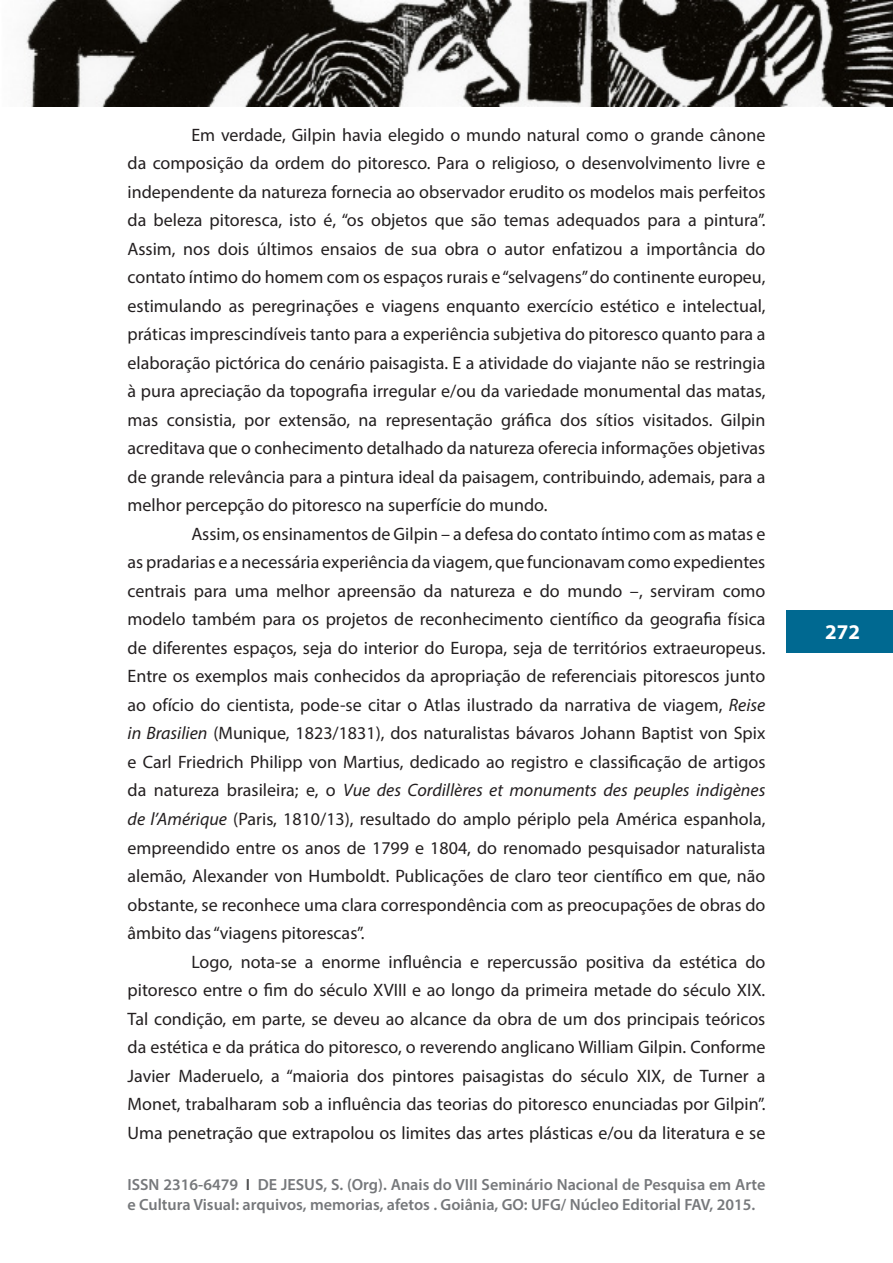
<style>
.page{position:relative;width:893px;height:1263px;background:#fff}
.page>*{position:absolute;margin:0;border:0;box-sizing:border-box;transform-origin:0 0}
.t1{font:700 21px "Myriad Pro";color:#fff}
.Texto_básico{font:18px/28.5px "Myriad Pro";color:#231f20;text-align:justify}
.t2{font:600 16.2px/19.5px "Myriad Pro";color:#76787b}
.s1{font-style:italic}
.s2{color:#4b4c4d}
</style>
<div class="page">
<div style="left:787px;top:610px;width:106px;height:43px;background:#006991"></div>
<img style="left:25px;top:0;width:868px;height:106px">
<p class="Texto_básico" style="left:128px;top:120px;width:639px;text-indent:64px">Em verdade, Gilpin havia elegido o mundo natural como o grande cânone da composição da ordem do pitoresco. Para o religioso, o desenvolvimento livre e independente da natureza fornecia ao observador erudito os modelos mais perfeitos da beleza pitoresca, isto é, “os objetos que são temas adequados para a pintura”.<br>Assim, nos dois últimos ensaios de sua obra o autor enfatizou a importância do contato íntimo do homem com os espaços rurais e “selvagens” do continente europeu, estimulando as peregrinações e viagens enquanto exercício estético e intelectual, práticas imprescindíveis tanto para a experiência subjetiva do pitoresco quanto para a elaboração pictórica do cenário paisagista. E a atividade do viajante não se restringia à pura apreciação da topografia irregular e/ou da variedade monumental das matas, mas consistia, por extensão, na representação gráfica dos sítios visitados. Gilpin acreditava que o conhecimento detalhado da natureza oferecia informações objetivas de grande relevância para a pintura ideal da paisagem, contribuindo, ademais, para a melhor percepção do pitoresco na superfície do mundo.</p>
<p class="Texto_básico" style="left:128px;top:519px;width:639px;text-indent:64px">Assim, os ensinamentos de Gilpin – a defesa do contato íntimo com as matas e as pradarias e a necessária experiência da viagem, que funcionavam como expedientes centrais para uma melhor apreensão da natureza e do mundo –, serviram como modelo também para os projetos de reconhecimento científico da geografia física de diferentes espaços, seja do interior do Europa, seja de territórios extraeuropeus.<br>Entre os exemplos mais conhecidos da apropriação de referenciais pitorescos junto ao ofício do cientista, pode-se citar o Atlas ilustrado da narrativa de viagem, <span class="s1">Reise in Brasilien</span> (Munique, 1823/1831), dos naturalistas bávaros Johann Baptist von Spix e Carl Friedrich Philipp von Martius, dedicado ao registro e classificação de artigos da natureza brasileira; e, o <span class="s1">Vue des Cordillères et monuments des peuples indigènes de l’Amérique</span> (Paris, 1810/13), resultado do amplo périplo pela América espanhola, empreendido entre os anos de 1799 e 1804, do renomado pesquisador naturalista alemão, Alexander von Humboldt. Publicações de claro teor científico em que, não obstante, se reconhece uma clara correspondência com as preocupações de obras do âmbito das “viagens pitorescas”.</p>
<p class="Texto_básico" style="left:128px;top:947px;width:639px;text-indent:64px">Logo, nota-se a enorme influência e repercussão positiva da estética do pitoresco entre o fim do século XVIII e ao longo da primeira metade do século XIX.<br>Tal condição, em parte, se deveu ao alcance da obra de um dos principais teóricos da estética e da prática do pitoresco, o reverendo anglicano William Gilpin. Conforme Javier Maderuelo, a “maioria dos pintores paisagistas do século XIX, de Turner a Monet, trabalharam sob a influência das teorias do pitoresco enunciadas por Gilpin”.<br>Uma penetração que extrapolou os limites das artes plásticas e/ou da literatura e se</p>
<p class="t2" style="left:128px;top:1174px;width:639px">ISSN 2316-6479 <span class="s2">I</span> DE JESUS, S. (Org). Anais do VIII Seminário Nacional de Pesquisa em Arte e Cultura Visual: arquivos, memorias, afetos . Goiânia, GO: UFG/ Núcleo Editorial FAV, 2015.</p>
<p class="t1" style="left:825px;top:619px;width:36px">272</p>
</div>
